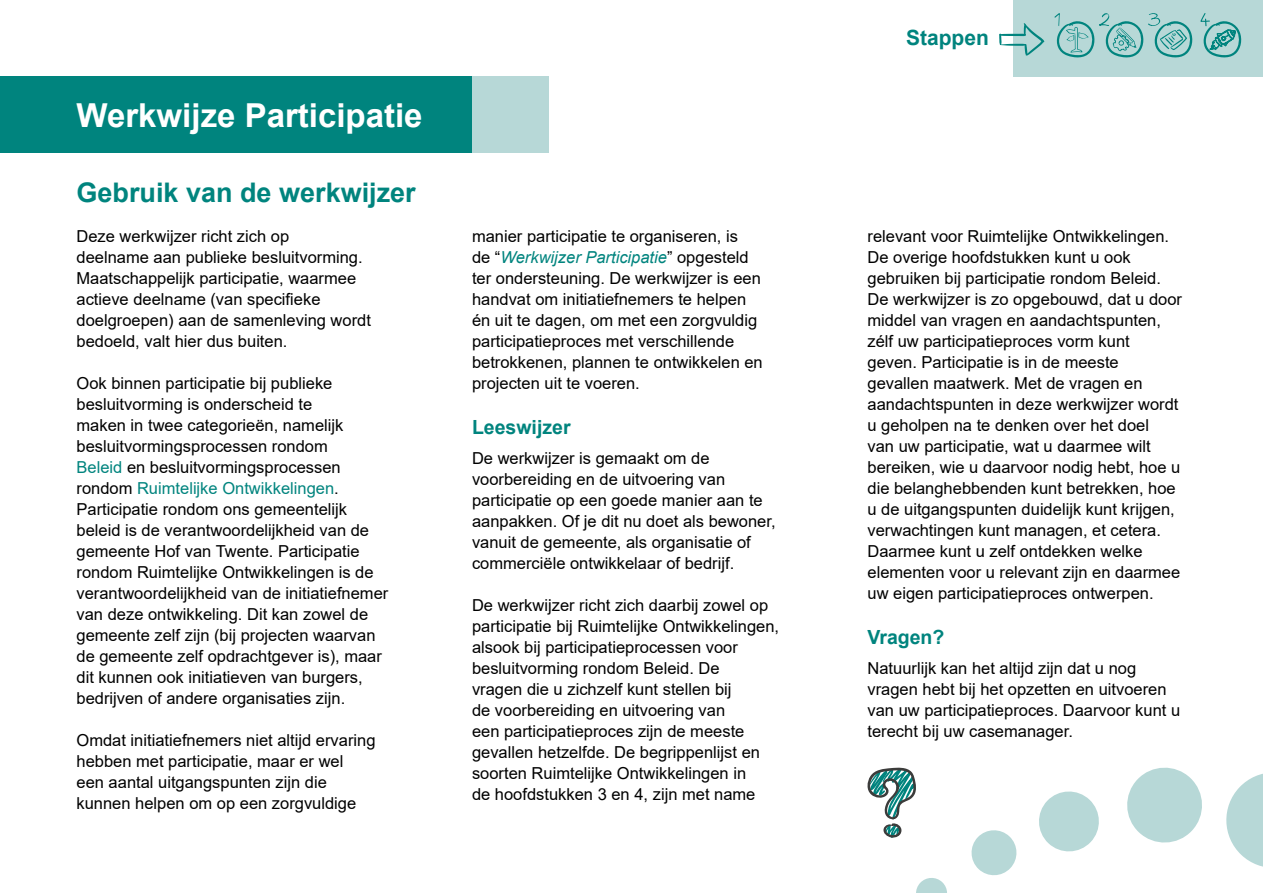
<style>
.page{position:relative;width:1263px;height:893px;background:#fff}
.page>*{position:absolute;margin:0;border:0;box-sizing:border-box;transform-origin:0 0}
.t1{font:700 33px "Arial";color:#fff}
.t2{font:700 27px "Arial";color:#00847e}
.t3{font:700 21px "Arial";color:#00847e}
.t4{font:700 19.5px "Arial";color:#00847e}
.t5{font:16.5px/21px "Arial";color:#000}
.s1{color:#00847e}
.s2{font-style:italic;color:#00847e}
</style>
<div class="page">
<svg style="left:1226px;top:773px;width:37px;height:94px"></svg>
<svg style="left:1127px;top:767px;width:75px;height:76px"></svg>
<svg style="left:1039px;top:791px;width:60px;height:61px"></svg>
<svg style="left:971px;top:830px;width:46px;height:46px"></svg>
<svg style="left:916px;top:878px;width:31px;height:15px"></svg>
<div style="left:1013px;top:0;width:250px;height:77px;background:#b7d8d7"></div>
<svg style="left:999px;top:23px;width:45px;height:33px"></svg>
<svg style="left:1054px;top:13px;width:139px;height:45px"></svg>
<svg style="left:1200px;top:13px;width:42px;height:45px"></svg>
<div style="left:0;top:77px;width:472px;height:76px;background:#00847e"></div>
<div style="left:472px;top:77px;width:77px;height:76px;background:#b7d8d7"></div>
<svg style="left:867px;top:767px;width:49px;height:71px"></svg>
<h1 class="t1" style="left:77px;top:92px;width:348px">Werkwijze Participatie</h1>
<h2 class="t2" style="left:77px;top:174px;width:341px">Gebruik van de werkwijzer</h2>
<p class="t5" style="left:77px;top:225px;width:296px">Deze werkwijzer richt zich op<br>deelname aan publieke besluitvorming.<br>Maatschappelijk participatie, waarmee actieve deelname (van specifieke doelgroepen) aan de samenleving wordt bedoeld, valt hier dus buiten.</p>
<p class="t5" style="left:77px;top:372px;width:313px">Ook binnen participatie bij publieke besluitvorming is onderscheid te<br>maken in twee categorieën, namelijk besluitvormingsprocessen rondom<br><span class="s1">Beleid</span> en besluitvormingsprocessen rondom <span class="s1">Ruimtelijke Ontwikkelingen</span>.<br>Participatie rondom ons gemeentelijk beleid is de verantwoordelijkheid van de gemeente Hof van Twente. Participatie rondom Ruimtelijke Ontwikkelingen is de verantwoordelijkheid van de initiatiefnemer van deze ontwikkeling. Dit kan zowel de gemeente zelf zijn (bij projecten waarvan de gemeente zelf opdrachtgever is), maar dit kunnen ook initiatieven van burgers, bedrijven of andere organisaties zijn.</p>
<p class="t5" style="left:77px;top:729px;width:300px">Omdat initiatiefnemers niet altijd ervaring hebben met participatie, maar er wel<br>een aantal uitgangspunten zijn die kunnen helpen om op een zorgvuldige</p>
<p class="t5" style="left:472px;top:225px;width:292px">manier participatie te organiseren, is<br>de “<span class="s2">Werkwijzer Participatie</span>” opgesteld ter ondersteuning. De werkwijzer is een handvat om initiatiefnemers te helpen én uit te dagen, om met een zorgvuldig participatieproces met verschillende betrokkenen, plannen te ontwikkelen en projecten uit te voeren.</p>
<p class="t4" style="left:472px;top:413px;width:100px">Leeswijzer</p>
<p class="t5" style="left:472px;top:447px;width:305px">De werkwijzer is gemaakt om de voorbereiding en de uitvoering van participatie op een goede manier aan te aanpakken. Of je dit nu doet als bewoner, vanuit de gemeente, als organisatie of commerciële ontwikkelaar of bedrijf.</p>
<p class="t5" style="left:472px;top:594px;width:309px">De werkwijzer richt zich daarbij zowel op participatie bij Ruimtelijke Ontwikkelingen, alsook bij participatieprocessen voor besluitvorming rondom Beleid. De<br>vragen die u zichzelf kunt stellen bij<br>de voorbereiding en uitvoering van<br>een participatieproces zijn de meeste gevallen hetzelfde. De begrippenlijst en soorten Ruimtelijke Ontwikkelingen in<br>de hoofdstukken 3 en 4, zijn met name</p>
<p class="t3" style="left:906px;top:23px;width:84px">Stappen</p>
<p class="t5" style="left:867px;top:225px;width:316px">relevant voor Ruimtelijke Ontwikkelingen.<br>De overige hoofdstukken kunt u ook gebruiken bij participatie rondom Beleid.<br>De werkwijzer is zo opgebouwd, dat u door middel van vragen en aandachtspunten, zélf uw participatieproces vorm kunt geven. Participatie is in de meeste gevallen maatwerk. Met de vragen en aandachtspunten in deze werkwijzer wordt u geholpen na te denken over het doel<br>van uw participatie, wat u daarmee wilt bereiken, wie u daarvoor nodig hebt, hoe u die belanghebbenden kunt betrekken, hoe u de uitgangspunten duidelijk kunt krijgen, verwachtingen kunt managen, et cetera.<br>Daarmee kunt u zelf ontdekken welke elementen voor u relevant zijn en daarmee uw eigen participatieproces ontwerpen.</p>
<p class="t4" style="left:867px;top:623px;width:78px">Vragen?</p>
<p class="t5" style="left:867px;top:657px;width:314px">Natuurlijk kan het altijd zijn dat u nog vragen hebt bij het opzetten en uitvoeren van uw participatieproces. Daarvoor kunt u terecht bij uw casemanager.</p>
</div>
